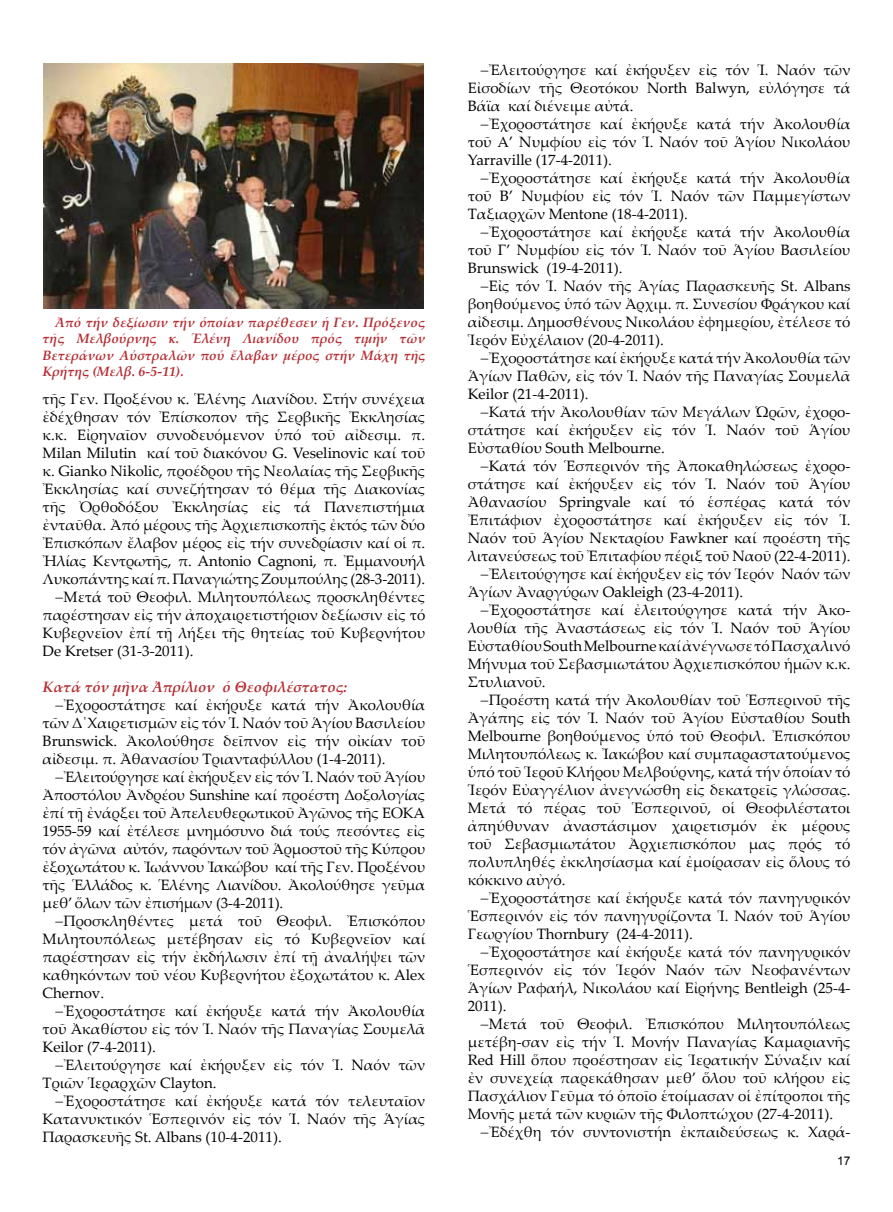
<style>
.page{position:relative;width:893px;height:1212px;background:#fff}
.page>*{position:absolute;margin:0;border:0;box-sizing:border-box;transform-origin:0 0}
.t1{font:15px/18px "Palatino Linotype";color:#000;text-align:justify}
.t2{font:italic 700 15px "Palatino Linotype";color:#b42e34}
.t3{font:italic 700 13.5px/16.2px "Palatino Linotype";color:#b42e34;text-align:justify}
.t4{font:12px "Arial";color:#000}
</style>
<div class="page">
<img style="left:44px;top:64px;width:380px;height:245px">
<p class="t3" style="left:43px;top:314px;width:384px;text-indent:13px">Ἀπό τήν δεξίωσιν τήν ὁποίαν παρέθεσεν ἡ Γεν. Πρόξενος τῆς Μελβούρνης κ. Ἑλένη Λιανίδου πρός τιμήν τῶν Βετεράνων Αὐστραλῶν πού ἔλαβαν μέρος στήν Μάχη τῆς Κρήτης (Μελβ. 6-5-11).</p>
<p class="t1" style="left:43px;top:389px;width:384px">τῆς Γεν. Προξένου κ. Ἑλένης Λιανίδου. Στήν συνέχεια</p>
<p class="t1" style="left:43px;top:407px;width:384px">ἐδέχθησαν τόν Ἐπίσκοπον τῆς Σερβικῆς Ἐκκλησίας</p>
<p class="t1" style="left:43px;top:425px;width:384px">κ.κ. Εἰρηναῖον συνοδευόμενον ὑπό τοῦ αἰδεσιμ. π.</p>
<p class="t1" style="left:43px;top:443px;width:384px">Milan Milutin καί τοῦ διακόνου G. Veselinovic καί τοῦ</p>
<p class="t1" style="left:43px;top:461px;width:384px">κ. Gianko Nikolic, προέδρου τῆς Νεολαίας τῆς Σερβικῆς</p>
<p class="t1" style="left:43px;top:479px;width:384px">Ἐκκλησίας καί συνεζήτησαν τό θέμα τῆς Διακονίας</p>
<p class="t1" style="left:43px;top:497px;width:384px">τῆς Ὀρθοδόξου Ἐκκλησίας εἰς τά Πανεπιστήμια</p>
<p class="t1" style="left:43px;top:515px;width:384px">ἐνταῦθα. Ἀπό μέρους τῆς Ἀρχιεπισκοπῆς ἐκτός τῶν δύο</p>
<p class="t1" style="left:43px;top:533px;width:384px">Ἐπισκόπων ἔλαβον μέρος εἰς τήν συνεδρίασιν καί οἱ π.</p>
<p class="t1" style="left:43px;top:551px;width:384px">Ἠλίας Κεντρωτῆς, π. Antonio Cagnoni, π. Ἐμμανουήλ</p>
<p class="t1" style="left:43px;top:569px;width:384px">Λυκοπάντης καί π. Παναγιώτης Ζουμπούλης (28-3-2011).</p>
<p class="t1" style="left:64px;top:587px;width:363px">Μετά τοῦ Θεοφιλ. Μιλητουπόλεως προσκληθέντες</p>
<p class="t1" style="left:43px;top:605px;width:384px">παρέστησαν εἰς τήν ἀποχαιρετιστήριον δεξίωσιν εἰς τό</p>
<p class="t1" style="left:43px;top:623px;width:384px">Κυβερνεῖον ἐπί τῇ λήξει τῆς θητείας τοῦ Κυβερνήτου</p>
<p class="t1" style="left:43px;top:641px;width:152px">De Kretser (31-3-2011).</p>
<p class="t2" style="left:43px;top:676px;width:306px">Κατά τόν μῆνα Ἀπρίλιον ὁ Θεοφιλέστατος:</p>
<p class="t1" style="left:43px;top:695px;width:384px;text-indent:21px">Ἐχοροστάτησε καί ἐκήρυξε κατά τήν Ἀκολουθία τῶν Δ΄Χαιρετισμῶν εἰς τόν Ἱ. Ναόν τοῦ Ἁγίου Βασιλείου Brunswick. Ἀκολούθησε δεῖπνον εἰς τήν οἰκίαν τοῦ αἰδεσιμ. π. Ἀθανασίου Τριανταφύλλου (1-4-2011).</p>
<p class="t1" style="left:43px;top:767px;width:384px;text-indent:21px">Ἐλειτούργησε καί ἐκήρυξεν εἰς τόν Ἱ. Ναόν τοῦ Ἁγίου Ἀποστόλου Ἀνδρέου Sunshine καί προέστη Δοξολογίας ἐπί τῇ ἐνάρξει τοῦ Ἀπελευθερωτικοῦ Ἀγῶνος τῆς ΕΟΚΑ 1955-59 καί ἐτέλεσε μνημόσυνο διά τούς πεσόντες εἰς τόν ἀγῶνα αὐτόν, παρόντων τοῦ Ἁρμοστοῦ τῆς Κύπρου ἐξοχωτάτου κ. Ἰωάννου Ἰακώβου καί τῆς Γεν. Προξένου τῆς Ἑλλάδος κ. Ἑλένης Λιανίδου. Ἀκολούθησε γεῦμα μεθ’ ὅλων τῶν ἐπισήμων (3-4-2011).</p>
<p class="t1" style="left:43px;top:911px;width:384px;text-indent:21px">Προσκληθέντες μετά τοῦ Θεοφιλ. Ἐπισκόπου Μιλητουπόλεως μετέβησαν εἰς τό Κυβερνεῖον καί παρέστησαν εἰς τήν ἐκδήλωσιν ἐπί τῇ ἀναλήψει τῶν καθηκόντων τοῦ νέου Κυβερνήτου ἐξοχωτάτου κ. Alex Chernov.</p>
<p class="t1" style="left:43px;top:1001px;width:384px;text-indent:21px">Ἐχοροστάτησε καί ἐκήρυξε κατά τήν Ἀκολουθία τοῦ Ἀκαθίστου εἰς τόν Ἱ. Ναόν τῆς Παναγίας Σουμελᾶ Keilor (7-4-2011).</p>
<p class="t1" style="left:43px;top:1055px;width:384px;text-indent:21px">Ἐλειτούργησε καί ἐκήρυξεν εἰς τόν Ἱ. Ναόν τῶν<br>Τριῶν Ἱεραρχῶν Clayton.</p>
<p class="t1" style="left:43px;top:1091px;width:384px;text-indent:21px">Ἐχοροστάτησε καί ἐκήρυξε κατά τόν τελευταῖον Κατανυκτικόν Ἑσπερινόν εἰς τόν Ἱ. Ναόν τῆς Ἁγίας Παρασκευῆς St. Albans (10-4-2011).</p>
<p class="t1" style="left:468px;top:60px;width:384px;text-indent:21px">Ἐλειτούργησε καί ἐκήρυξεν εἰς τόν Ἱ. Ναόν τῶν Εἰσοδίων τῆς Θεοτόκου North Balwyn, εὐλόγησε τά Βάϊα καί διένειμε αὐτά.</p>
<p class="t1" style="left:468px;top:114px;width:384px;text-indent:21px">Ἐχοροστάτησε καί ἐκήρυξε κατά τήν Ἀκολουθία τοῦ Α’ Νυμφίου εἰς τόν Ἱ. Ναόν τοῦ Ἁγίου Νικολάου Yarraville (17-4-2011).</p>
<p class="t1" style="left:468px;top:168px;width:384px;text-indent:21px">Ἐχοροστάτησε καί ἐκήρυξε κατά τήν Ἀκολουθία τοῦ B’ Νυμφίου εἰς τόν Ἱ. Ναόν τῶν Παμμεγίστων Ταξιαρχῶν Mentone (18-4-2011).</p>
<p class="t1" style="left:468px;top:222px;width:384px;text-indent:21px">Ἐχοροστάτησε καί ἐκήρυξε κατά τήν Ἀκολουθία τοῦ Γ’ Νυμφίου εἰς τόν Ἱ. Ναόν τοῦ Ἁγίου Βασιλείου Brunswick (19-4-2011).</p>
<p class="t1" style="left:468px;top:276px;width:384px;text-indent:21px">Εἰς τόν Ἱ. Ναόν τῆς Ἁγίας Παρασκευῆς St. Albans βοηθούμενος ὑπό τῶν Ἀρχιμ. π. Συνεσίου Φράγκου καί αἰδεσιμ. Δημοσθένους Νικολάου ἐφημερίου, ἐτέλεσε τό Ἱερόν Εὐχέλαιον (20-4-2011).</p>
<p class="t1" style="left:468px;top:348px;width:384px;text-indent:21px">Ἐχοροστάτησε καί ἐκήρυξε κατά τήν Ἀκολουθία τῶν Ἁγίων Παθῶν, εἰς τόν Ἱ. Ναόν τῆς Παναγίας Σουμελᾶ Keilor (21-4-2011).</p>
<p class="t1" style="left:468px;top:402px;width:384px;text-indent:21px">Κατά τήν Ἀκολουθίαν τῶν Μεγάλων Ὡρῶν, ἐχορο&shy;στάτησε καί ἐκήρυξεν εἰς τόν Ἱ. Ναόν τοῦ Ἁγίου Εὐσταθίου South Melbourne.</p>
<p class="t1" style="left:489px;top:456px;width:363px">Kατά τόν Ἑσπερινόν τῆς Ἀποκαθηλώσεως ἐχορο-</p>
<p class="t1" style="left:468px;top:474px;width:384px">στάτησε καί ἐκήρυξεν εἰς τόν Ἱ. Ναόν τοῦ Ἁγίου</p>
<p class="t1" style="left:468px;top:492px;width:384px">Ἀθανασίου Springvale καί τό ἑσπέρας κατά τόν</p>
<p class="t1" style="left:468px;top:510px;width:384px">Ἐπιτάφιον ἐχοροστάτησε καί ἐκήρυξεν εἰς τόν Ἱ.</p>
<p class="t1" style="left:468px;top:528px;width:384px">Ναόν τοῦ Ἁγίου Νεκταρίου Fawkner καί προέστη τῆς</p>
<p class="t1" style="left:468px;top:546px;width:384px">λιτανεύσεως τοῦ Ἐπιταφίου πέριξ τoῦ Ναοῦ (22-4-2011).</p>
<p class="t1" style="left:489px;top:564px;width:363px">Ἐλειτούργησε καί ἐκήρυξεν εἰς τόν Ἱερόν Ναόν τῶν</p>
<p class="t1" style="left:468px;top:582px;width:277px">Ἁγίων Ἀναργύρων Oakleigh (23-4-2011).</p>
<p class="t1" style="left:489px;top:600px;width:363px">Ἐχοροστάτησε καί ἐλειτούργησε κατά τήν Ἀκο-</p>
<p class="t1" style="left:468px;top:618px;width:384px">λουθία τῆς Ἀναστάσεως εἰς τόν Ἱ. Ναόν τοῦ Ἁγίου</p>
<p class="t1" style="left:468px;top:636px;width:384px">Εὐσταθίου South Melbourne καί ἀνέγνωσε τό Πασχαλινό</p>
<p class="t1" style="left:468px;top:654px;width:384px">Μήνυμα τοῦ Σεβασμιωτάτου Ἀρχιεπισκόπου ἡμῶν κ.κ.</p>
<p class="t1" style="left:468px;top:672px;width:79px">Στυλιανοῦ.</p>
<p class="t1" style="left:489px;top:690px;width:363px">Προέστη κατά τήν Ἀκολουθίαν τοῦ Ἑσπερινοῦ τῆς</p>
<p class="t1" style="left:468px;top:708px;width:384px">Ἀγάπης εἰς τόν Ἱ. Ναόν τοῦ Ἁγίου Εὐσταθίου South</p>
<p class="t1" style="left:468px;top:726px;width:384px">Melbourne βοηθούμενος ὑπό τοῦ Θεοφιλ. Ἐπισκόπου</p>
<p class="t1" style="left:468px;top:744px;width:384px">Μιλητουπόλεως κ. Ἰακώβου καί συμπαραστατούμενος</p>
<p class="t1" style="left:468px;top:762px;width:384px">ὑπό τοῦ Ἱεροῦ Κλήρου Μελβούρνης, κατά τήν ὁποίαν τό</p>
<p class="t1" style="left:468px;top:780px;width:384px">Ἱερόν Εὐαγγέλιον ἀνεγνώσθη εἰς δεκατρεῖς γλώσσας.</p>
<p class="t1" style="left:468px;top:798px;width:384px">Μετά τό πέρας τοῦ Ἑσπερινοῦ, οἱ Θεοφιλέστατοι</p>
<p class="t1" style="left:468px;top:816px;width:384px">ἀπηύθυναν ἀναστάσιμον χαιρετισμόν ἐκ μέρους</p>
<p class="t1" style="left:468px;top:834px;width:384px">τοῦ Σεβασμιωτάτου Ἀρχιεπισκόπου μας πρός τό</p>
<p class="t1" style="left:468px;top:852px;width:384px">πολυπληθές ἐκκλησίασμα καί ἐμοίρασαν εἰς ὅλους τό</p>
<p class="t1" style="left:468px;top:870px;width:99px">κόκκινο αὐγό.</p>
<p class="t1" style="left:489px;top:888px;width:363px">Ἐχοροστάτησε καί ἐκήρυξε κατά τόν πανηγυρικόν</p>
<p class="t1" style="left:468px;top:906px;width:384px">Ἑσπερινόν εἰς τόν πανηγυρίζοντα Ἱ. Ναόν τοῦ Ἁγίου</p>
<p class="t1" style="left:468px;top:924px;width:227px">Γεωργίου Thornbury (24-4-2011).</p>
<p class="t1" style="left:489px;top:942px;width:363px">Ἐχοροστάτησε καί ἐκήρυξε κατά τόν πανηγυρικόν</p>
<p class="t1" style="left:468px;top:960px;width:384px">Ἑσπερινόν εἰς τόν Ἱερόν Ναόν τῶν Νεοφανέντων</p>
<p class="t1" style="left:468px;top:978px;width:384px">Ἁγίων Ραφαήλ, Νικολάου καί Εἰρήνης Bentleigh (25-4-</p>
<p class="t1" style="left:468px;top:996px;width:40px">2011).</p>
<p class="t1" style="left:489px;top:1014px;width:363px">Μετά τοῦ Θεοφιλ. Ἐπισκόπου Μιλητουπόλεως</p>
<p class="t1" style="left:468px;top:1032px;width:384px">μετέβη-σαν εἰς τήν Ἱ. Μονήν Παναγίας Καμαριανῆς</p>
<p class="t1" style="left:468px;top:1050px;width:384px">Red Hill ὅπου προέστησαν εἰς Ἱερατικήν Σύναξιν καί</p>
<p class="t1" style="left:468px;top:1068px;width:384px">ἐν συνεχείᾳ παρεκάθησαν μεθ’ ὅλου τοῦ κλήρου εἰς</p>
<p class="t1" style="left:468px;top:1086px;width:384px">Πασχάλιον Γεῦμα τό ὁποῖο ἑτοίμασαν οἱ ἐπίτροποι τῆς</p>
<p class="t1" style="left:468px;top:1104px;width:367px">Μονῆς μετά τῶν κυριῶν τῆς Φιλοπτώχου (27-4-2011).</p>
<p class="t1" style="left:489px;top:1122px;width:363px">Ἐδέχθη τόν συντονιστήn ἐκπαιδεύσεως κ. Χαρά-</p>
<p class="t4" style="left:837px;top:1153px;width:15px">17</p>
</div>
